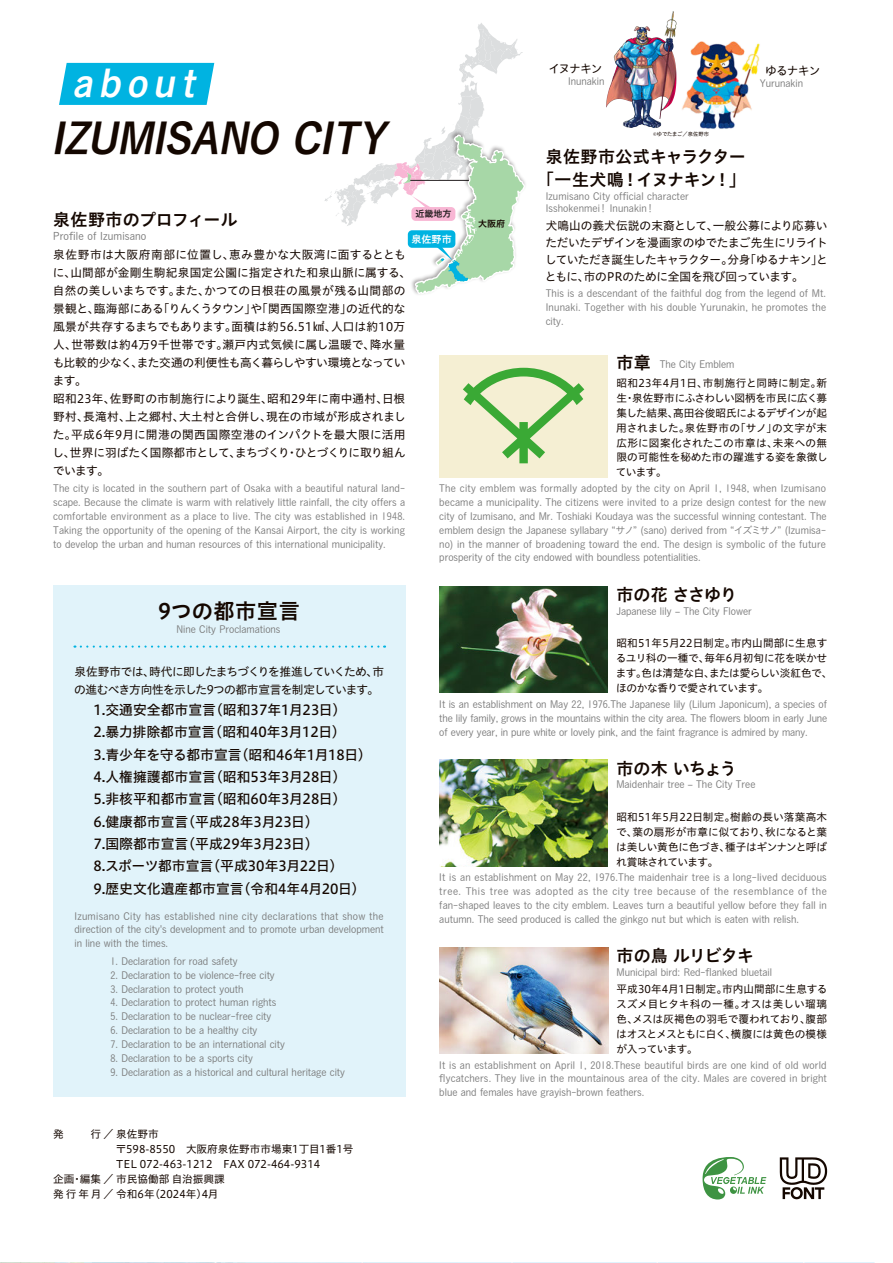
<style>
.page{position:relative;width:893px;height:1263px;background:#fff}
.page>*{position:absolute;margin:0;border:0;box-sizing:border-box;transform-origin:0 0}
.t1{font:italic 41.85px "Koburina Go Std N W6";color:#140700}
.t2{font:italic 36.6px "Koburina Go Std N W6";color:#fff}
.t3{font:21.3px "Hiragino UD Sans Std N W6";letter-spacing:.02em;color:#140700}
.t4{font:16.95px/23.4px "Hiragino UD Sans Std N W6";letter-spacing:-.025em;color:#140700;text-align:center}
.t5{font:16.95px "Hiragino UD Sans Std N W6";color:#140700}
.t6{font:13.8px/22.4px "Hiragino UD Sans Std N W5";color:#140700}
.t7{font:11.7px/18px "Hiragino UD Sans Std N W4";letter-spacing:.01em;color:#140700}
.t8{font:11.7px/17px "Hiragino UD Sans Std N W4";letter-spacing:-.01em;color:#140700;text-align:justify}
.t9{font:11.7px/18px "Hiragino UD Sans Std N W4";letter-spacing:-.055em;color:#140700}
.t10{font:10.65px/14.9px "Hiragino UD Sans Std N W4";color:#140700;text-align:justify}
.t11{font:10.65px "Koburina Go Std N W3";letter-spacing:.01em;color:#787878}
.t12{font:10.05px/13.8px "Koburina Go Std N W3";color:#787878;text-align:justify}
.t13{font:10.05px "Hiragino UD Sans Std N W6";color:#fff}
.t14{font:9px "Hiragino UD Sans Std N W6";color:#231e1f}
.t15{font:9px "Hiragino UD Sans Std N W6";color:#140700}
.t16{font:5.25px "Hiragino UD Sans Std N W4";letter-spacing:-.03em;color:#140700}
.s1{font-family:"Hiragino UD Sans Std N W6";font-size:16.95px;color:#140700}
</style>
<div class="page">
<svg style="left:324px;top:23px;width:202px;height:272px"></svg>
<div style="left:408px;top:230px;width:47px;height:18px;background:#00b3e1;border-radius:4px"></div>
<svg style="left:59px;top:63px;width:155px;height:42px;background:#0cb6e2"></svg>
<svg style="left:482px;top:1262px;width:392px;height:1px"></svg>
<img style="left:246px;top:1262px;width:236px;height:1px">
<img style="left:0;top:1262px;width:246px;height:1px">
<div style="left:53px;top:585px;width:352px;height:512px;background:#e1f3fa"></div>
<svg style="left:703px;top:1157px;width:63px;height:42px"></svg>
<div style="left:439px;top:355px;width:169px;height:122px;background:#f5efd3"></div>
<svg style="left:463px;top:368px;width:121px;height:95px"></svg>
<img style="left:439px;top:760px;width:169px;height:106px">
<img style="left:439px;top:586px;width:169px;height:107px">
<img style="left:439px;top:947px;width:169px;height:106px">
<svg style="left:81px;top:645px;width:304px;height:3px"></svg>
<img style="left:664px;top:11px;width:9px;height:24px">
<img style="left:682px;top:41px;width:78px;height:88px">
<svg style="left:780px;top:1157px;width:47px;height:42px"></svg>
<p class="t8" style="left:548px;top:59px;width:56px">イヌナキン</p>
<p class="t12" style="left:568px;top:74px;width:38px">Inunakin</p>
<p class="t8" style="left:765px;top:62px;width:57px">ゆるナキン</p>
<p class="t12" style="left:760px;top:76px;width:45px">Yurunakin</p>
<h2 class="t2" style="left:73px;top:55px;width:133px">about</h2>
<h1 class="t1" style="left:52px;top:106px;width:347px">IZUMISANO CITY</h1>
<p class="t16" style="left:653px;top:130px;width:57px">©ゆでたまご／泉佐野市</p>
<h3 class="t4" style="left:537px;top:144px;width:210px">泉佐野市公式キャラクター「一生犬鳴！イヌナキン！」</h3>
<p class="t12" style="left:546px;top:190px;width:145px;line-height:11.7px">Izumisano City official character<br>Isshokenmei！ Inunakin！</p>
<p class="t14" style="left:415px;top:207px;width:38px">近畿地方</p>
<h3 class="t5" style="left:53px;top:207px;width:186px">泉佐野市のプロフィール</h3>
<p class="t11" style="left:53px;top:228px;width:95px">Profile of Izumisano</p>
<p class="t15" style="left:478px;top:216px;width:29px">大阪府</p>
<p class="t8" style="left:545px;top:216px;width:284px">犬鳴山の義犬伝説の末裔として、一般公募により応募いただいたデザインを漫画家のゆでたまご先生にリライトしていただき誕生したキャラクター。分身「ゆるナキン」とともに、市のPRのために全国を飛び回っています。</p>
<p class="t12" style="left:546px;top:286px;width:282px">This is a descendant of the faithful dog from the legend of Mt.<br>Inunaki. Together with his double Yurunakin, he promotes the city.</p>
<p class="t13" style="left:411px;top:231px;width:42px">泉佐野市</p>
<p class="t7" style="left:53px;top:244px;width:360px">泉佐野市は大阪府南部に位置し、恵み豊かな大阪湾に面するとともに、山間部が金剛生駒紀泉国定公園に指定された和泉山脈に属する、自然の美しいまちです。また、かつての日根荘の風景が残る山間部の景観と、臨海部にある「りんくうタウン」や「関西国際空港」の近代的な風景が共存するまちでもあります。面積は約56.51㎢、人口は約10万人、世帯数は約4万9千世帯です。瀬戸内式気候に属し温暖で、降水量も比較的少なく、また交通の利便性も高く暮らしやすい環境となっています。<br>昭和23年、佐野町の市制施行により誕生、昭和29年に南中通村、日根野村、長滝村、上之郷村、大土村と合併し、現在の市域が形成されました。平成6年9月に開港の関西国際空港のインパクトを最大限に活用し、世界に羽ばたく国際都市として、まちづくり・ひとづくりに取り組んでいます。</p>
<p class="t12" style="left:53px;top:481px;width:354px">The city is located in the southern part of Osaka with a beautiful natural land&shy;scape. Because the climate is warm with relatively little rainfall, the city offers a comfortable environment as a place to live. The city was established in 1948.<br>Taking the opportunity of the opening of the Kansai Airport, the city is working to develop the urban and human resources of this international municipality.</p>
<p class="t12" style="left:616px;top:357px;width:119px"><span class="s1">市章</span> The City Emblem</p>
<p class="t10" style="left:616px;top:375px;width:213px">昭和23年4月1日、市制施行と同時に制定。新生・泉佐野市にふさわしい図柄を市民に広く募集した結果、髙田谷俊昭氏によるデザインが起用されました。泉佐野市の「サノ」の文字が末広形に図案化されたこの市章は、未来への無限の可能性を秘めた市の躍進する姿を象徴しています。</p>
<p class="t12" style="left:439px;top:481px;width:389px">The city emblem was formally adopted by the city on April 1, 1948, when Izumisano became a municipality. The citizens were invited to a prize design contest for the new city of Izumisano, and Mr. Toshiaki Koudaya was the successful winning contestant. The emblem design the Japanese syllabary “サノ” (sano) derived from “イズミサノ” (Izumisa&shy;no) in the manner of broadening toward the end. The design is symbolic of the future prosperity of the city endowed with boundless potentialities.</p>
<h3 class="t3" style="left:158px;top:594px;width:143px">9つの都市宣言</h3>
<p class="t12" style="left:176px;top:622px;width:106px">Nine City Proclamations</p>
<p class="t9" style="left:74px;top:662px;width:311px">泉佐野市では、時代に即したまちづくりを推進していくため、市の進むべき方向性を示した9つの都市宣言を制定しています。</p>
<h3 class="t6" style="left:93px;top:698px;width:280px">1.交通安全都市宣言（昭和37年1月23日）<br>2.暴力排除都市宣言（昭和40年3月12日）<br>3.青少年を守る都市宣言（昭和46年1月18日）<br>4.人権擁護都市宣言（昭和53年3月28日）<br>5.非核平和都市宣言（昭和60年3月28日）<br>6.健康都市宣言（平成28年3月23日）<br>7.国際都市宣言（平成29年3月23日）<br>8.スポーツ都市宣言（平成30年3月22日）<br>9.歴史文化遺産都市宣言（令和4年4月20日）</h3>
<p class="t12" style="left:74px;top:909px;width:311px">Izumisano City has established nine city declarations that show the direction of the city's development and to promote urban development in line with the times.</p>
<p class="t12" style="left:110px;top:954px;width:129px">1. Declaration for road safety</p>
<p class="t12" style="left:110px;top:968px;width:166px">2. Declaration to be violence-free city</p>
<p class="t12" style="left:110px;top:982px;width:135px">3. Declaration to protect youth</p>
<p class="t12" style="left:110px;top:996px;width:167px">4. Declaration to protect human rights</p>
<p class="t12" style="left:110px;top:1009px;width:162px">5. Declaration to be nuclear-free city</p>
<p class="t12" style="left:110px;top:1023px;width:149px">6. Declaration to be a healthy city</p>
<p class="t12" style="left:110px;top:1037px;width:176px">7. Declaration to be an international city</p>
<p class="t12" style="left:110px;top:1051px;width:144px">8. Declaration to be a sports city</p>
<p class="t12" style="left:110px;top:1065px;width:236px">9. Declaration as a historical and cultural heritage city</p>
<p class="t10" style="left:53px;top:1126px;width:107px">発　　 行／泉佐野市</p>
<p class="t10" style="left:116px;top:1141px;width:239px">〒598-8550　大阪府泉佐野市市場東1丁目1番1号</p>
<p class="t10" style="left:116px;top:1156px;width:205px">TEL 072-463-1212　FAX 072-464-9314</p>
<p class="t10" style="left:53px;top:1171px;width:173px">企画・編集／市民協働部 自治振興課</p>
<p class="t10" style="left:53px;top:1186px;width:167px">発 行 年 月／令和6年（2024年）4月</p>
<h3 class="t4" style="left:616px;top:582px;width:122px">市の花 ささゆり</h3>
<p class="t12" style="left:616px;top:604px;width:137px">Japanese lily ‒ The City Flower</p>
<p class="t10" style="left:616px;top:635px;width:218px;text-align:left">昭和51年5月22日制定。市内山間部に生息するユリ科の一種で、毎年6月初旬に花を咲かせます。色は清楚な白、または愛らしい淡紅色で、ほのかな香りで愛されています。</p>
<p class="t12" style="left:439px;top:697px;width:389px">It is an establishment on May 22, 1976.The Japanese lily (Lilum Japonicum), a species of the lily family, grows in the mountains within the city area. The flowers bloom in early June of every year, in pure white or lovely pink, and the faint fragrance is admired by many.</p>
<h3 class="t4" style="left:616px;top:756px;width:122px">市の木 いちょう</h3>
<p class="t12" style="left:616px;top:778px;width:140px">Maidenhair tree ‒ The City Tree</p>
<p class="t10" style="left:616px;top:809px;width:213px">昭和51年5月22日制定。樹齢の長い落葉高木で、葉の扇形が市章に似ており、秋になると葉は美しい黄色に色づき、種子はギンナンと呼ばれ賞味されています。</p>
<p class="t12" style="left:439px;top:870px;width:389px">It is an establishment on May 22, 1976.The maidenhair tree is a long-lived deciduous tree. This tree was adopted as the city tree because of the resemblance of the fan-shaped leaves to the city emblem. Leaves turn a beautiful yellow before they fall in autumn. The seed produced is called the ginkgo nut but which is eaten with relish.</p>
<h3 class="t4" style="left:616px;top:943px;width:139px">市の鳥 ルリビタキ</h3>
<p class="t12" style="left:616px;top:965px;width:157px">Municipal bird: Red-flanked bluetail</p>
<p class="t10" style="left:616px;top:981px;width:213px">平成30年4月1日制定。市内山間部に生息するスズメ目ヒタキ科の一種。オスは美しい瑠璃色、メスは灰褐色の羽毛で覆われており、腹部はオスとメスともに白く、横腹には黄色の模様が入っています。</p>
<p class="t12" style="left:439px;top:1058px;width:389px">It is an establishment on April 1, 2018.These beautiful birds are one kind of old world flycatchers. They live in the mountainous area of the city. Males are covered in bright blue and females have grayish-brown feathers.</p>
</div>
